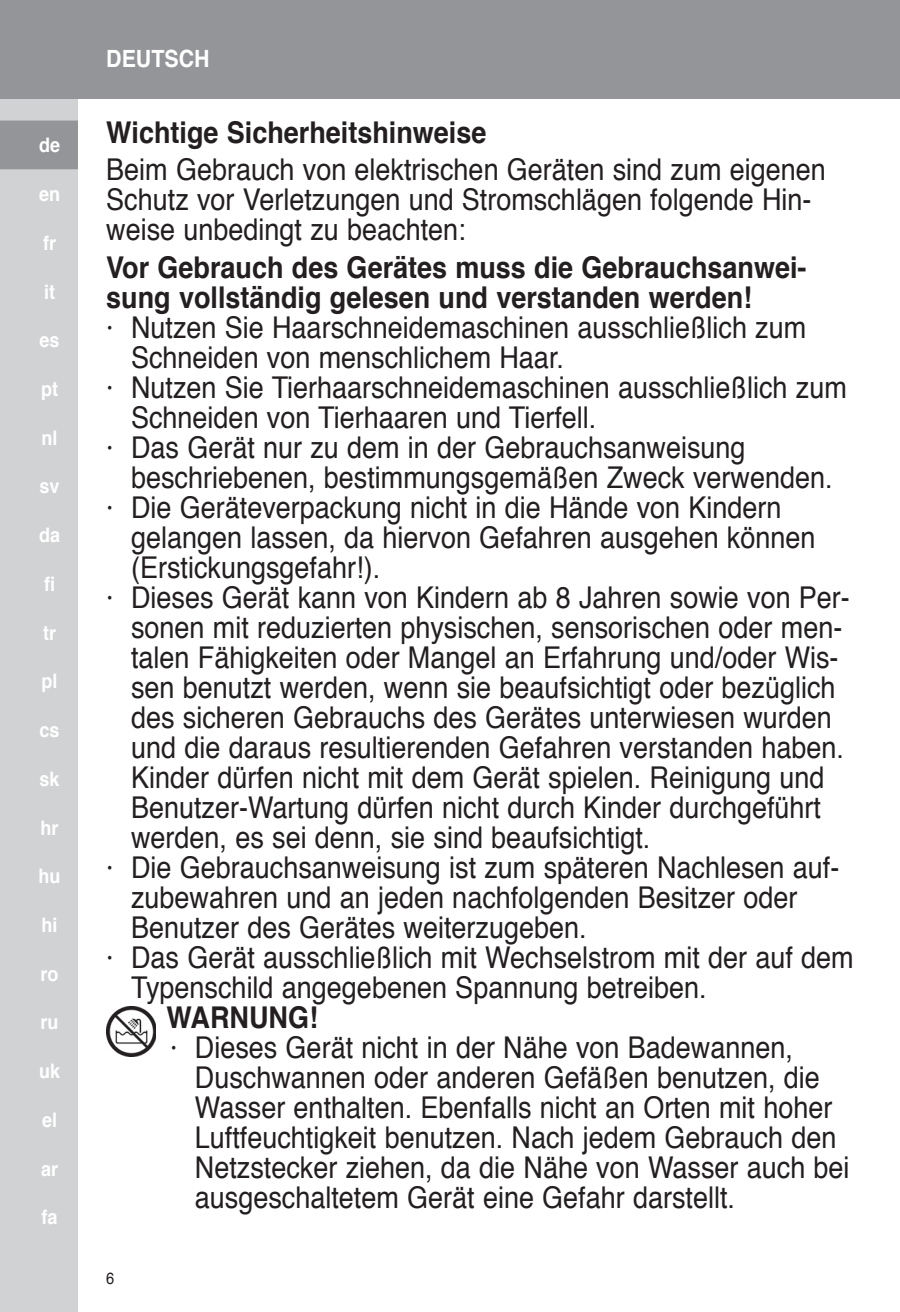
<style>
.page{position:relative;width:900px;height:1312px;background:#fff}
.page>*{position:absolute;margin:0;border:0;box-sizing:border-box;transform-origin:0 0}
.t1{font:30px/30px "Helvetica";color:#231f20;scale:.9 1}
.t2{font:700 30px/30px "Helvetica";color:#231f20;scale:.9 1}
.t3{font:700 23.75px "Helvetica";color:#fff;scale:.9 1}
.t4{font:700 20px "Helvetica";color:#fff;scale:.9 1}
.t5{font:16.25px "Helvetica";color:#231f20;scale:.9 1}
</style>
<div class="page">
<div style="left:0;top:0;width:78px;height:1311px;background:#d1d2d4"></div>
<div style="left:0;top:0;width:900px;height:99px;background:#939598"></div>
<div style="left:0;top:120px;width:78px;height:49px;background:#939598"></div>
<img style="left:106px;top:1006px;width:50px;height:50px">
<p class="t4" style="left:39px;top:129px;width:25px">de</p>
<p class="t4" style="left:39px;top:178px;width:25px">en</p>
<p class="t4" style="left:43px;top:226px;width:16px">fr</p>
<p class="t4" style="left:44px;top:275px;width:14px">it</p>
<p class="t4" style="left:40px;top:324px;width:24px">es</p>
<p class="t4" style="left:41px;top:373px;width:20px">pt</p>
<p class="t4" style="left:42px;top:421px;width:19px">nl</p>
<p class="t4" style="left:40px;top:470px;width:24px">sv</p>
<p class="t4" style="left:39px;top:519px;width:25px">da</p>
<p class="t4" style="left:44px;top:567px;width:14px">fi</p>
<p class="t4" style="left:43px;top:616px;width:16px">tr</p>
<p class="t4" style="left:42px;top:665px;width:19px">pl</p>
<p class="t4" style="left:40px;top:713px;width:24px">cs</p>
<p class="t4" style="left:40px;top:762px;width:24px">sk</p>
<p class="t4" style="left:41px;top:811px;width:22px">hr</p>
<p class="t4" style="left:39px;top:859px;width:26px">hu</p>
<p class="t4" style="left:42px;top:908px;width:19px">hi</p>
<p class="t4" style="left:41px;top:957px;width:22px">ro</p>
<p class="t4" style="left:41px;top:1005px;width:22px">ru</p>
<p class="t4" style="left:39px;top:1054px;width:25px">uk</p>
<p class="t4" style="left:42px;top:1103px;width:18px">el</p>
<p class="t4" style="left:41px;top:1152px;width:20px">ar</p>
<p class="t4" style="left:42px;top:1200px;width:19px">fa</p>
<p class="t3" style="left:106px;top:40px;width:116px">DEUTSCH</p>
<p class="t2" style="left:106px;top:118px;width:424px">Wichtige Sicherheitshinweise</p>
<p class="t1" style="left:106px;top:155px;width:801px">Beim Gebrauch von elektrischen Geräten sind zum eigenen<br>Schutz vor Verletzungen und Stromschlägen folgende Hin&shy;weise unbedingt zu beachten:</p>
<p class="t2" style="left:106px;top:252px;width:780px">Vor Gebrauch des Gerätes muss die Gebrauchsanwei&shy;sung vollständig gelesen und verstanden werden!</p>
<p class="t1" style="left:106px;top:313px;width:779px">· Nutzen Sie Haarschneidemaschinen ausschließlich zum</p>
<p class="t1" style="left:131px;top:343px;width:483px">Schneiden von menschlichem Haar.</p>
<p class="t1" style="left:106px;top:373px;width:824px">· Nutzen Sie Tierhaarschneidemaschinen ausschließlich zum</p>
<p class="t1" style="left:131px;top:403px;width:518px">Schneiden von Tierhaaren und Tierfell.</p>
<p class="t1" style="left:106px;top:433px;width:712px">· Das Gerät nur zu dem in der Gebrauchsanweisung</p>
<p class="t1" style="left:131px;top:463px;width:781px">beschriebenen, bestimmungsgemäßen Zweck verwenden.</p>
<p class="t1" style="left:106px;top:493px;width:752px">· Die Geräteverpackung nicht in die Hände von Kindern</p>
<p class="t1" style="left:131px;top:523px;width:762px">gelangen lassen, da hiervon Gefahren ausgehen können</p>
<p class="t1" style="left:131px;top:553px;width:278px">(Erstickungsgefahr!).</p>
<p class="t1" style="left:106px;top:583px;width:828px">· Dieses Gerät kann von Kindern ab 8 Jahren sowie von Per-</p>
<p class="t1" style="left:131px;top:613px;width:792px">sonen mit reduzierten physischen, sensorischen oder men-</p>
<p class="t1" style="left:131px;top:643px;width:788px">talen Fähigkeiten oder Mangel an Erfahrung und/oder Wis-</p>
<p class="t1" style="left:131px;top:673px;width:784px">sen benutzt werden, wenn sie beaufsichtigt oder bezüglich</p>
<p class="t1" style="left:131px;top:703px;width:780px">des sicheren Gebrauchs des Gerätes unterwiesen wurden</p>
<p class="t1" style="left:131px;top:733px;width:794px">und die daraus resultierenden Gefahren verstanden haben.</p>
<p class="t1" style="left:131px;top:763px;width:772px">Kinder dürfen nicht mit dem Gerät spielen. Reinigung und</p>
<p class="t1" style="left:131px;top:793px;width:768px">Benutzer-Wartung dürfen nicht durch Kinder durchgeführt</p>
<p class="t1" style="left:131px;top:823px;width:578px">werden, es sei denn, sie sind beaufsichtigt.</p>
<p class="t1" style="left:106px;top:853px;width:816px">· Die Gebrauchsanweisung ist zum späteren Nachlesen auf-</p>
<p class="t1" style="left:131px;top:883px;width:742px">zubewahren und an jeden nachfolgenden Besitzer oder</p>
<p class="t1" style="left:131px;top:913px;width:508px">Benutzer des Gerätes weiterzugeben.</p>
<p class="t1" style="left:106px;top:943px;width:832px">· Das Gerät ausschließlich mit Wechselstrom mit der auf dem</p>
<p class="t1" style="left:131px;top:973px;width:641px">Typenschild angegebenen Spannung betreiben.</p>
<p class="t2" style="left:167px;top:1002px;width:170px">WARNUNG!</p>
<p class="t1" style="left:195px;top:1033px;width:729px;text-indent:-25px">· Dieses Gerät nicht in der Nähe von Badewannen, Duschwannen oder anderen Gefäßen benutzen, die Wasser enthalten. Ebenfalls nicht an Orten mit hoher Luftfeuchtigkeit benutzen. Nach jedem Gebrauch den Netzstecker ziehen, da die Nähe von Wasser auch bei ausgeschaltetem Gerät eine Gefahr darstellt.</p>
<p class="t5" style="left:106px;top:1264px;width:11px">6</p>
</div>
